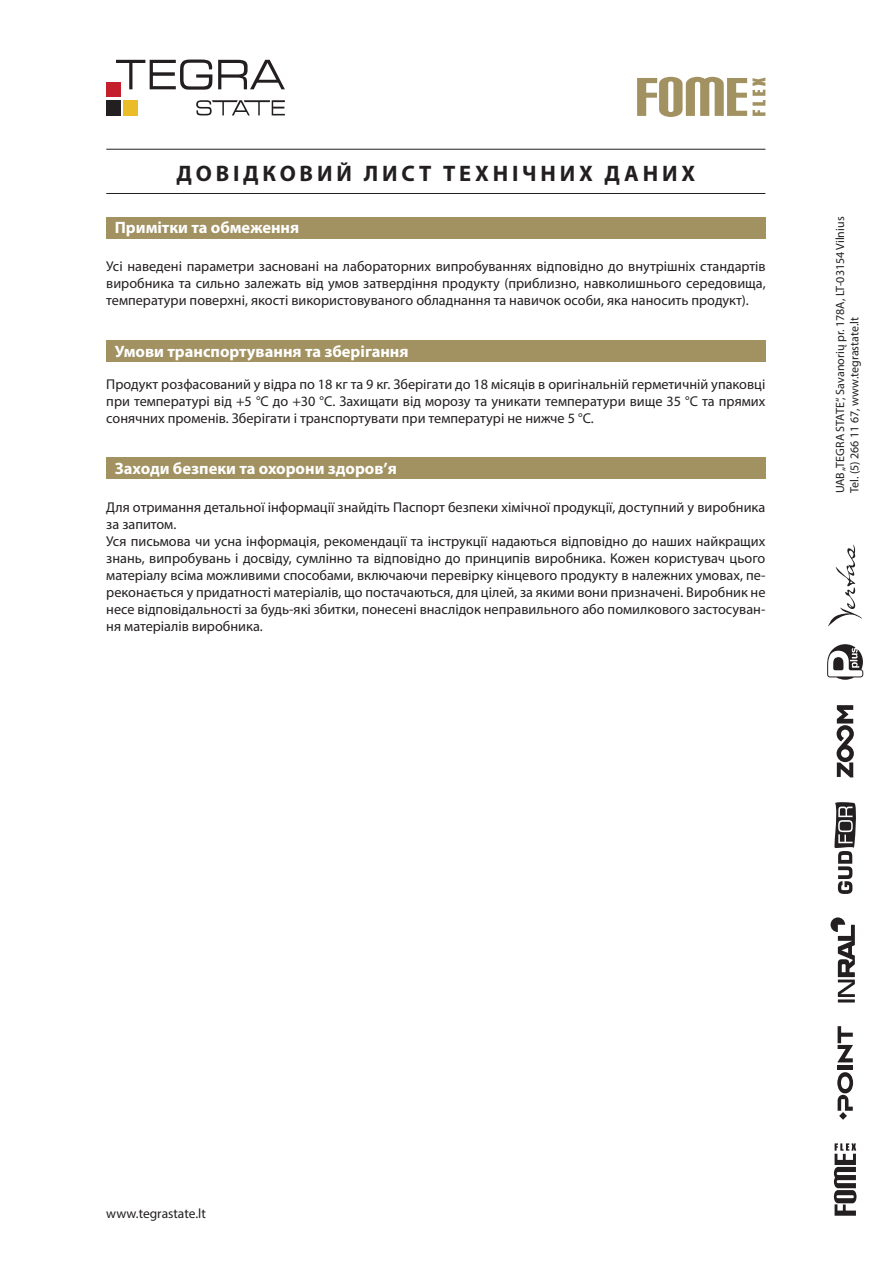
<style>
.page{position:relative;width:893px;height:1263px;background:#fff}
.page>*{position:absolute;margin:0;border:0;box-sizing:border-box;transform-origin:0 0}
.t1{font:700 22.5px "Myriad Pro";letter-spacing:.17em;color:#231f20}
.t2{font:700 16.5px "Myriad Pro";color:#fff}
.t3{font:14.25px/17.1px "Myriad Pro";color:#231f20;text-align:justify}
.t4{font:13.5px "Myriad Pro";color:#231f20}
.t5{font:12px/14.4px "Myriad Pro";color:#231f20}
</style>
<div class="page">
<div style="left:106px;top:82px;width:14px;height:15px;background:#c31f2d"></div>
<div style="left:124px;top:100px;width:14px;height:15px;background:#eabc27"></div>
<div style="left:106px;top:100px;width:14px;height:15px;background:#231f20"></div>
<svg style="left:116px;top:60px;width:169px;height:30px"></svg>
<svg style="left:196px;top:100px;width:89px;height:15px"></svg>
<svg style="left:834px;top:1143px;width:22px;height:73px"></svg>
<hr style="left:838px;top:1066px;width:15px;height:4px;background:#231f20">
<svg style="left:838px;top:1026px;width:15px;height:36px"></svg>
<svg style="left:837px;top:1072px;width:16px;height:39px"></svg>
<svg style="left:839px;top:1112px;width:8px;height:8px"></svg>
<svg style="left:827px;top:644px;width:36px;height:36px"></svg>
<svg style="left:828px;top:544px;width:34px;height:83px"></svg>
<hr style="left:838px;top:999px;width:17px;height:3px;background:#231f20">
<svg style="left:830px;top:917px;width:25px;height:80px"></svg>
<svg style="left:834px;top:802px;width:22px;height:92px"></svg>
<svg style="left:837px;top:705px;width:17px;height:72px"></svg>
<svg style="left:637px;top:77px;width:128px;height:40px"></svg>
<hr style="left:106px;top:193px;width:659px;height:1px;background:#231f20">
<hr style="left:106px;top:149px;width:659px;height:1px;background:#231f20">
<div style="left:106px;top:340px;width:659px;height:21px;background:#a29161"></div>
<div style="left:106px;top:457px;width:659px;height:22px;background:#a29161"></div>
<div style="left:106px;top:217px;width:659px;height:21px;background:#a29161"></div>
<h1 class="t1" style="left:177px;top:158px;width:520px">ДОВІДКОВИЙ ЛИСТ ТЕХНІЧНИХ ДАНИХ</h1>
<p class="t2" style="left:115px;top:217px;width:186px">Примітки та обмеження</p>
<p class="t3" style="left:106px;top:257px;width:661px">Усі наведені параметри засновані на лабораторних випробуваннях відповідно до внутрішніх стандартів виробника та сильно залежать від умов затвердіння продукту (приблизно, навколишнього середовища, температури поверхні, якості використовуваного обладнання та навичок особи, яка наносить продукт).</p>
<p class="t2" style="left:115px;top:340px;width:295px">Умови транспортування та зберігання</p>
<p class="t3" style="left:106px;top:376px;width:661px">Продукт розфасований у відра по 18 кг та 9 кг. Зберігати до 18 місяців в оригінальній герметичній упаковці при температурі від +5 °C до +30 °C. Захищати від морозу та уникати температури вище 35 °C та прямих сонячних променів. Зберігати і транспортувати при температурі не нижче 5 °С.</p>
<p class="t2" style="left:115px;top:457px;width:284px">Заходи безпеки та охорони здоров’я</p>
<p class="t3" style="left:106px;top:498px;width:661px;text-align:left">Для отримання детальної інформації знайдіть Паспорт безпеки хімічної продукції, доступний у виробника за запитом.<br>Уся письмова чи усна інформація, рекомендації та інструкції надаються відповідно до наших найкращих знань, випробувань і досвіду, сумлінно та відповідно до принципів виробника. Кожен користувач цього матеріалу всіма можливими способами, включаючи перевірку кінцевого продукту в належних умовах, пе&shy;реконається у придатності матеріалів, що постачаються, для цілей, за якими вони призначені. Виробник не несе відповідальності за будь-які збитки, понесені внаслідок неправильного або помилкового застосуван&shy;ня матеріалів виробника.</p>
<p class="t5" style="left:833px;top:493px;width:278px;rotate:-90deg">UAB „TEGRA STATE“, Savanorių pr. 178A, LT-03154 Vilnius<br>Tel. (5) 266 11 67, www.tegrastate.lt</p>
<p class="t4" style="left:106px;top:1205px;width:101px">www.tegrastate.lt</p>
</div>
